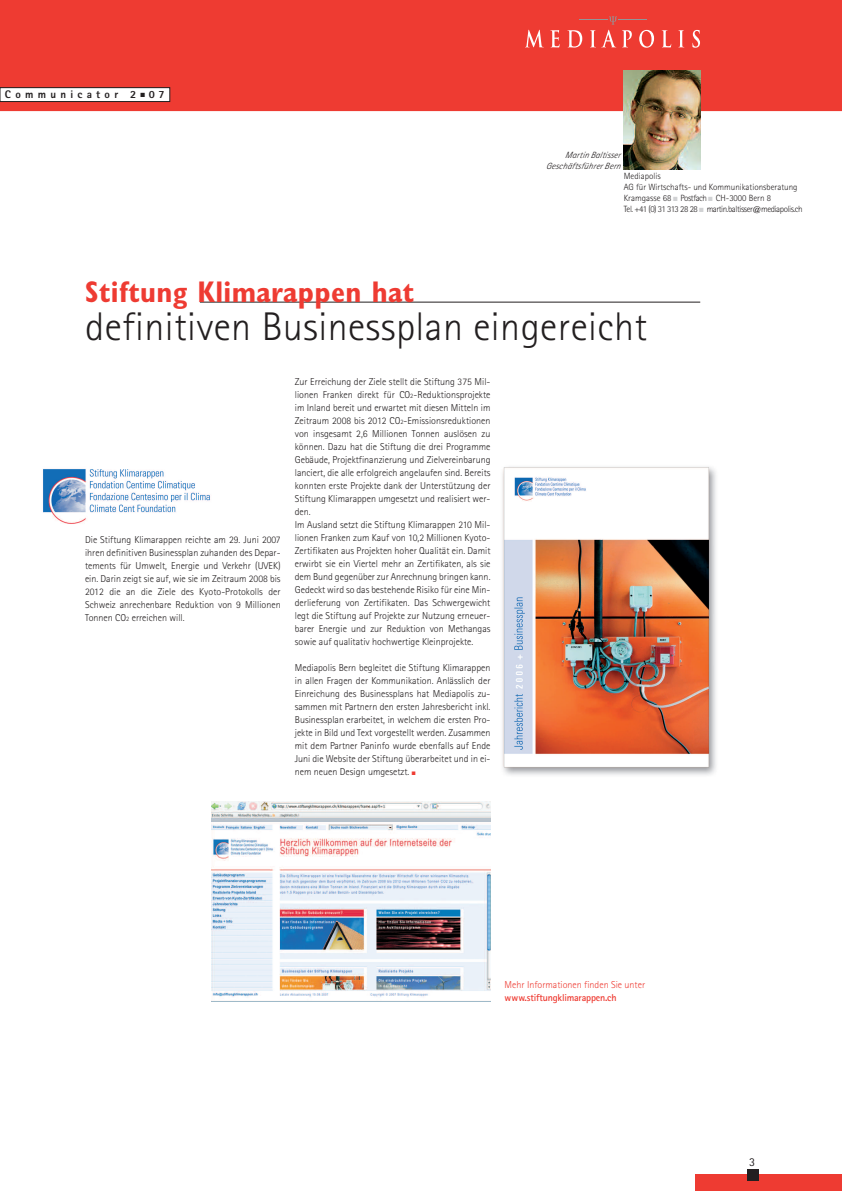
<style>
.page{position:relative;width:842px;height:1191px;background:#fff}
.page>*{position:absolute;margin:0;border:0;box-sizing:border-box;transform-origin:0 0}
.t1{font:300 40px "AT Rotis Sans Serif";letter-spacing:.01em;color:#231f20}
.t2{font:700 condensed 30px "Gill Sans";letter-spacing:.01em;color:#ee3b32}
.t3{font:12px "AT Rotis Sans Serif";color:#231f20}
.t4{font:800 11px "AT Rotis Sans Serif";letter-spacing:.39em;color:#231f20}
.t5{font:300 10px/13px "AT Rotis Sans Serif";color:#231f20;text-align:justify}
.t6{font:300 10px "AT Rotis Sans Serif";color:#ee3b32}
.t7{font:700 10px "AT Rotis Sans Serif";letter-spacing:-.02em;color:#ee3b32}
.t8{font:300 9px/11px "AT Rotis Sans Serif";color:#231f20}
.t9{font:italic 300 9px/11px "AT Rotis Sans Serif";letter-spacing:.01em;color:#231f20;text-align:right}
.s1{color:#d1d2d4}
.s2{font-size:6.6px}
.s3{color:#ee3b32}
</style>
<div class="page">
<img style="left:502px;top:467px;width:214px;height:308px">
<div style="left:694px;top:1174px;width:148px;height:17px;background:#ee3b32"></div>
<div style="left:747px;top:1169px;width:11px;height:12px;background:#231f20"></div>
<div style="left:0;top:0;width:842px;height:111px;background:#ee3b32"></div>
<div style="left:0;top:88px;width:170px;height:13px;background:#fff"></div>
<div style="left:0;top:87px;width:170px;height:15px;border:1px solid #231f20"></div>
<svg style="left:525px;top:30px;width:19px;height:17px"></svg>
<svg style="left:550px;top:30px;width:9px;height:17px"></svg>
<svg style="left:662px;top:30px;width:9px;height:17px"></svg>
<svg style="left:678px;top:30px;width:6px;height:17px"></svg>
<svg style="left:692px;top:30px;width:8px;height:18px"></svg>
<svg style="left:567px;top:16px;width:87px;height:32px;background:#ed564e"></svg>
<img style="left:624px;top:71px;width:76px;height:98px">
<hr style="left:200px;top:302px;width:500px;height:1px;background:#231f20">
<img style="left:43px;top:469px;width:167px;height:55px">
<img style="left:211px;top:802px;width:279px;height:199px">
<p class="t4" style="left:5px;top:90px;width:161px">Communicator 2 ■ 07</p>
<p class="t9" style="left:546px;top:150px;width:78px">Martin Baltisser<br>Geschäftsführer Bern</p>
<p class="t8" style="left:624px;top:171px;width:180px">Mediapolis<br>AG für Wirtschafts- und Kommunikationsberatung Kramgasse 68 <span class="s1">■</span> Postfach <span class="s1">■</span> CH-3000 Bern 8<br>Tel. +41 (0) 31 313 28 28 <span class="s1">■</span> martin.baltisser@mediapolis.ch</p>
<h2 class="t2" style="left:85px;top:280px;width:331px">Stiftung Klimarappen hat</h2>
<h1 class="t1" style="left:85px;top:312px;width:564px">definitiven Businessplan eingereicht</h1>
<p class="t5" style="left:85px;top:534px;width:197px">Die Stiftung Klimarappen reichte am 29. Juni 2007 ihren definitiven Businessplan zuhanden des Depar&shy;tements für Umwelt, Energie und Verkehr (UVEK) ein. Darin zeigt sie auf, wie sie im Zeitraum 2008 bis 2012 die an die Ziele des Kyoto-Protokolls der Schweiz anrechenbare Reduktion von 9 Millionen Tonnen CO<span class="s2">2</span> erreichen will.</p>
<p class="t5" style="left:295px;top:376px;width:197px;text-align:left">Zur Erreichung der Ziele stellt die Stiftung 375 Mil&shy;lionen Franken direkt für CO<span class="s2">2</span>-Reduktionsprojekte im Inland bereit und erwartet mit diesen Mitteln im Zeitraum 2008 bis 2012 CO<span class="s2">2</span>-Emissionsreduktionen von insgesamt 2,6 Millionen Tonnen auslösen zu können. Dazu hat die Stiftung die drei Programme Gebäude, Projektfinanzierung und Zielvereinbarung lanciert, die alle erfolgreich angelaufen sind. Bereits konnten erste Projekte dank der Unterstützung der Stiftung Klimarappen umgesetzt und realisiert wer&shy;den.<br>Im Ausland setzt die Stiftung Klimarappen 210 Mil&shy;lionen Franken zum Kauf von 10,2 Millionen Kyoto-Zertifikaten aus Projekten hoher Qualität ein. Damit erwirbt sie ein Viertel mehr an Zertifikaten, als sie dem Bund gegenüber zur Anrechnung bringen kann.<br>Gedeckt wird so das bestehende Risiko für eine Min&shy;derlieferung von Zertifikaten. Das Schwergewicht legt die Stiftung auf Projekte zur Nutzung erneuer&shy;barer Energie und zur Reduktion von Methangas sowie auf qualitativ hochwertige Kleinprojekte.</p>
<p class="t5" style="left:295px;top:662px;width:197px">Mediapolis Bern begleitet die Stiftung Klimarappen in allen Fragen der Kommunikation. Anlässlich der Einreichung des Businessplans hat Mediapolis zu&shy;sammen mit Partnern den ersten Jahresbericht inkl.<br>Businessplan erarbeitet, in welchem die ersten Pro&shy;jekte in Bild und Text vorgestellt werden. Zusammen mit dem Partner Paninfo wurde ebenfalls auf Ende Juni die Website der Stiftung überarbeitet und in ei&shy;nem neuen Design umgesetzt. <span class="s3">■</span></p>
<p class="t6" style="left:505px;top:981px;width:142px">Mehr Informationen finden Sie unter</p>
<p class="t7" style="left:505px;top:994px;width:113px">www.stiftungklimarappen.ch</p>
<p class="t3" style="left:749px;top:1158px;width:7px">3</p>
</div>
